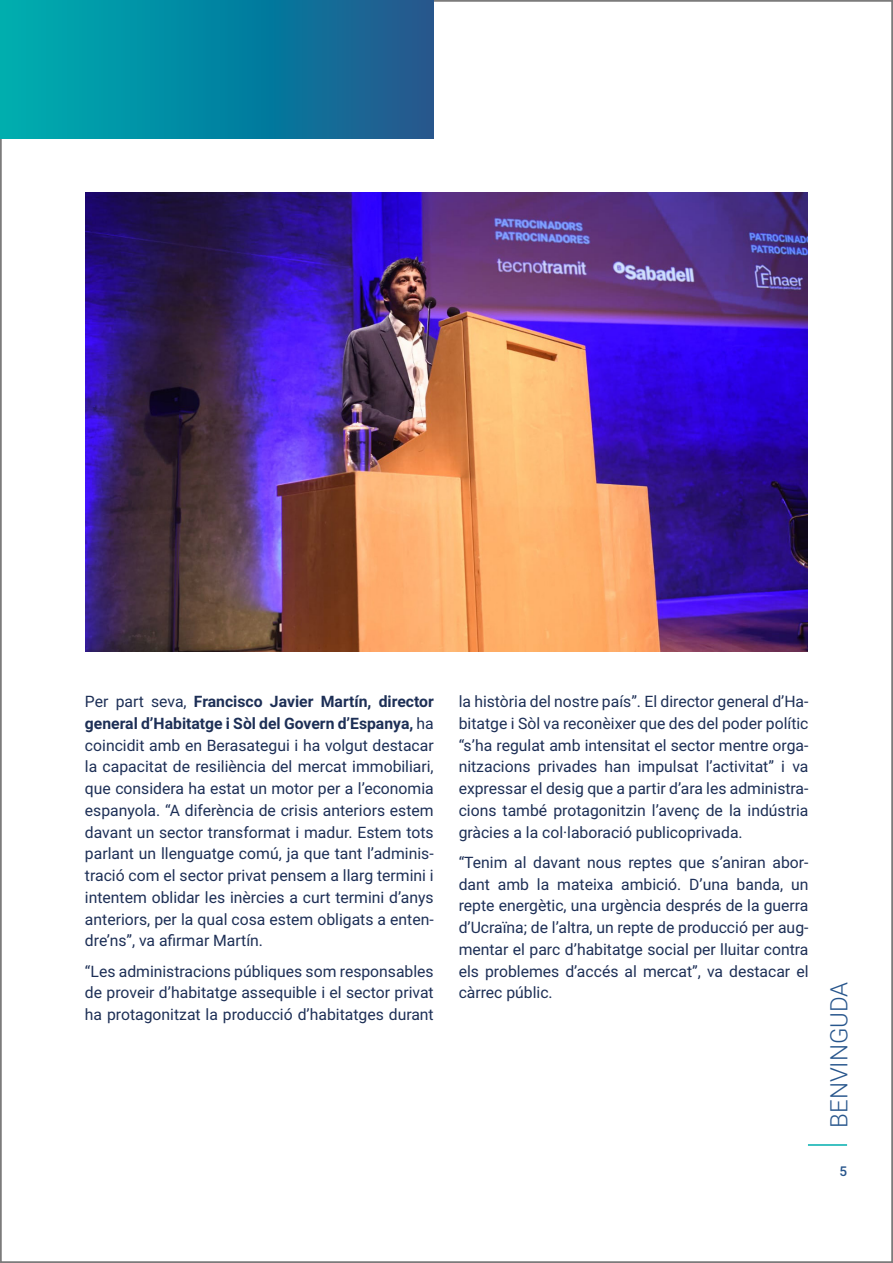
<style>
.page{position:relative;width:893px;height:1263px;background:#fff}
.page>*{position:absolute;margin:0;border:0;box-sizing:border-box;transform-origin:0 0}
.t1{font:300 24px "Roboto";color:#27558c}
.t2{font:15.75px/21.8px "Roboto";color:#1d2f56;text-align:justify}
.t3{font:500 13.5px "Roboto";color:#27558c}
.s1{font-weight:700}
</style>
<div class="page">
<div style="left:0;top:0;width:434px;height:138px;background:linear-gradient(to right,#00b0b1,#1c578f)"></div>
<img style="left:85px;top:193px;width:723px;height:459px">
<hr style="left:808px;top:1144px;width:39px;height:2px;background:#00aeae">
<p class="t2" style="left:85px;top:690px;width:350px">Per part seva, <span class="s1">Francisco Javier Martín, director general d’Habitatge i Sòl del Govern d’Espanya,</span> ha coincidit amb en Berasategui i ha volgut destacar la capacitat de resiliència del mercat immobiliari, que considera ha estat un motor per a l’economia espanyola. “A diferència de crisis anteriors estem davant un sector transformat i madur. Estem tots parlant un llenguatge comú, ja que tant l’adminis&shy;tració com el sector privat pensem a llarg termini i intentem oblidar les inèrcies a curt termini d’anys anteriors, per la qual cosa estem obligats a enten&shy;dre’ns”, va afirmar Martín.</p>
<p class="t2" style="left:85px;top:959px;width:350px">“Les administracions públiques som responsables de proveir d’habitatge assequible i el sector privat ha protagonitzat la producció d’habitatges durant</p>
<p class="t2" style="left:459px;top:690px;width:351px">la història del nostre país”. El director general d’Ha&shy;bitatge i Sòl va reconèixer que des del poder polític “s’ha regulat amb intensitat el sector mentre orga&shy;nitzacions privades han impulsat l’activitat” i va expressar el desig que a partir d’ara les administra&shy;cions també protagonitzin l’avenç de la indústria gràcies a la col·laboració publicoprivada.</p>
<p class="t2" style="left:459px;top:851px;width:351px">“Tenim al davant nous reptes que s’aniran abor&shy;dant amb la mateixa ambició. D’una banda, un repte energètic, una urgència després de la guerra d’Ucraïna; de l’altra, un repte de producció per aug&shy;mentar el parc d’habitatge social per lluitar contra els problemes d’accés al mercat”, va destacar el càrrec públic.</p>
<h1 class="t1" style="left:822px;top:1128px;width:148px;rotate:-90deg">BENVINGUDA</h1>
<p class="t3" style="left:839px;top:1162px;width:9px">5</p>
</div>
